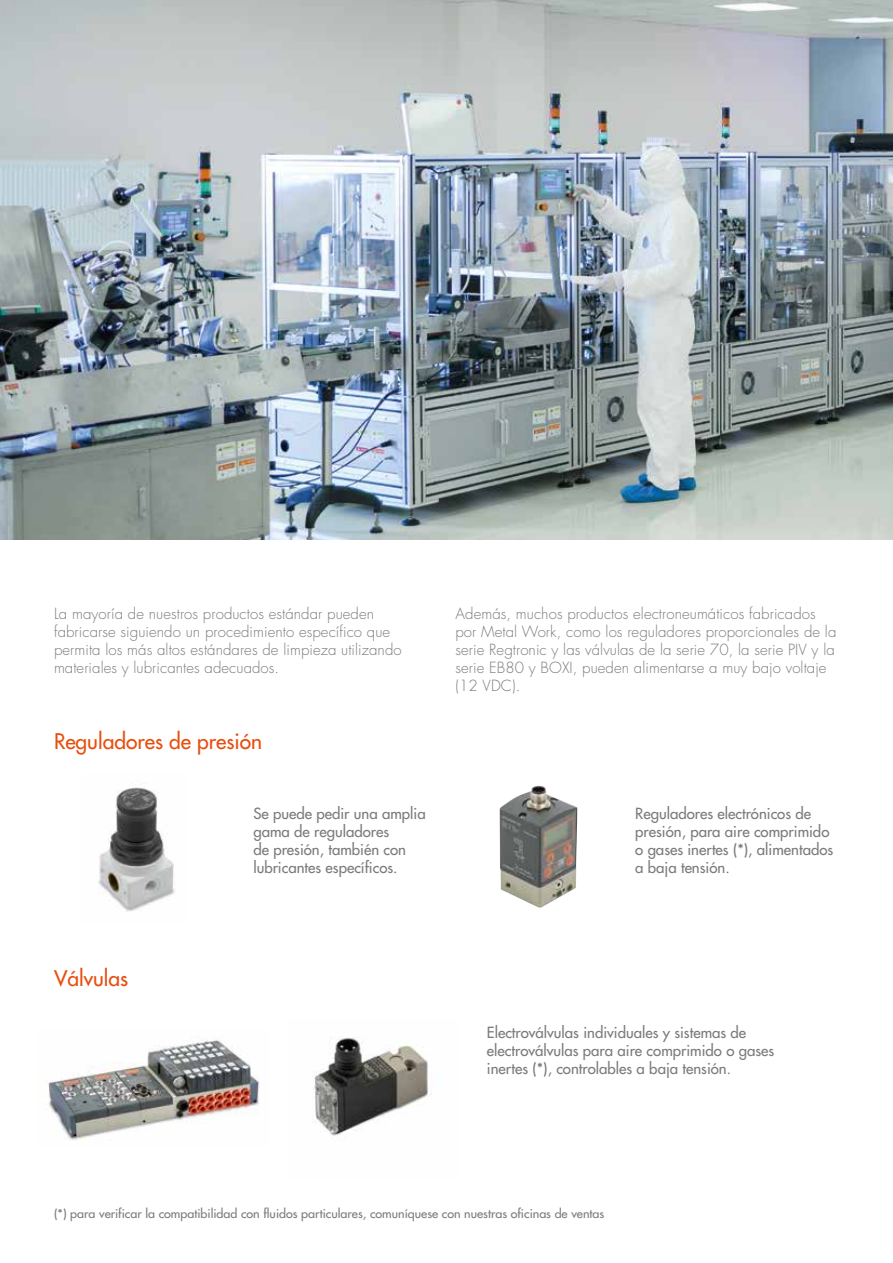
<style>
.page{position:relative;width:893px;height:1263px;background:#fff}
.page>*{position:absolute;margin:0;border:0;box-sizing:border-box;transform-origin:0 0}
.t1{font:500 21px "Futura Std";color:#e84e0f}
.t2{font:21px "Futura";color:#e84e0f}
.t3{font:300 15px/18px "Futura Std";letter-spacing:.005em;color:#7c7b7b}
.t4{font:15px/18px "Futura";color:#7c7b7b}
.t5{font:12px "Futura";color:#7c7b7b;scale:1.04 1}
</style>
<div class="page">
<img style="left:98px;top:787px;width:77px;height:125px">
<img style="left:500px;top:786px;width:78px;height:121px">
<img style="left:312px;top:1038px;width:120px;height:98px">
<img style="left:48px;top:1040px;width:212px;height:100px">
<img style="left:0;top:0;width:893px;height:540px">
<p class="t3" style="left:54px;top:605px;width:349px">La mayoría de nuestros productos estándar pueden fabricarse siguiendo un procedimiento específico que permita los más altos estándares de limpieza utilizando materiales y lubricantes adecuados.</p>
<p class="t3" style="left:455px;top:605px;width:382px">Además, muchos productos electroneumáticos fabricados por Metal Work, como los reguladores proporcionales de la serie Regtronic y las válvulas de la serie 70, la serie PIV y la serie EB80 y BOXI, pueden alimentarse a muy bajo voltaje (12 VDC).</p>
<h1 class="t1" style="left:54px;top:728px;width:210px">Reguladores de presión</h1>
<h1 class="t2" style="left:54px;top:965px;width:76px">Válvulas</h1>
<p class="t4" style="left:253px;top:804px;width:174px">Se puede pedir una amplia gama de reguladores<br>de presión, también con lubricantes específicos.</p>
<p class="t4" style="left:635px;top:804px;width:200px">Reguladores electrónicos de presión, para aire comprimido o gases inertes (*), alimentados a baja tensión.</p>
<p class="t4" style="left:487px;top:1023px;width:289px">Electroválvulas individuales y sistemas de electroválvulas para aire comprimido o gases inertes (*), controlables a baja tensión.</p>
<p class="t5" style="left:54px;top:1206px;width:531px">(*) para verificar la compatibilidad con fluidos particulares, comuníquese con nuestras oficinas de ventas</p>
</div>
